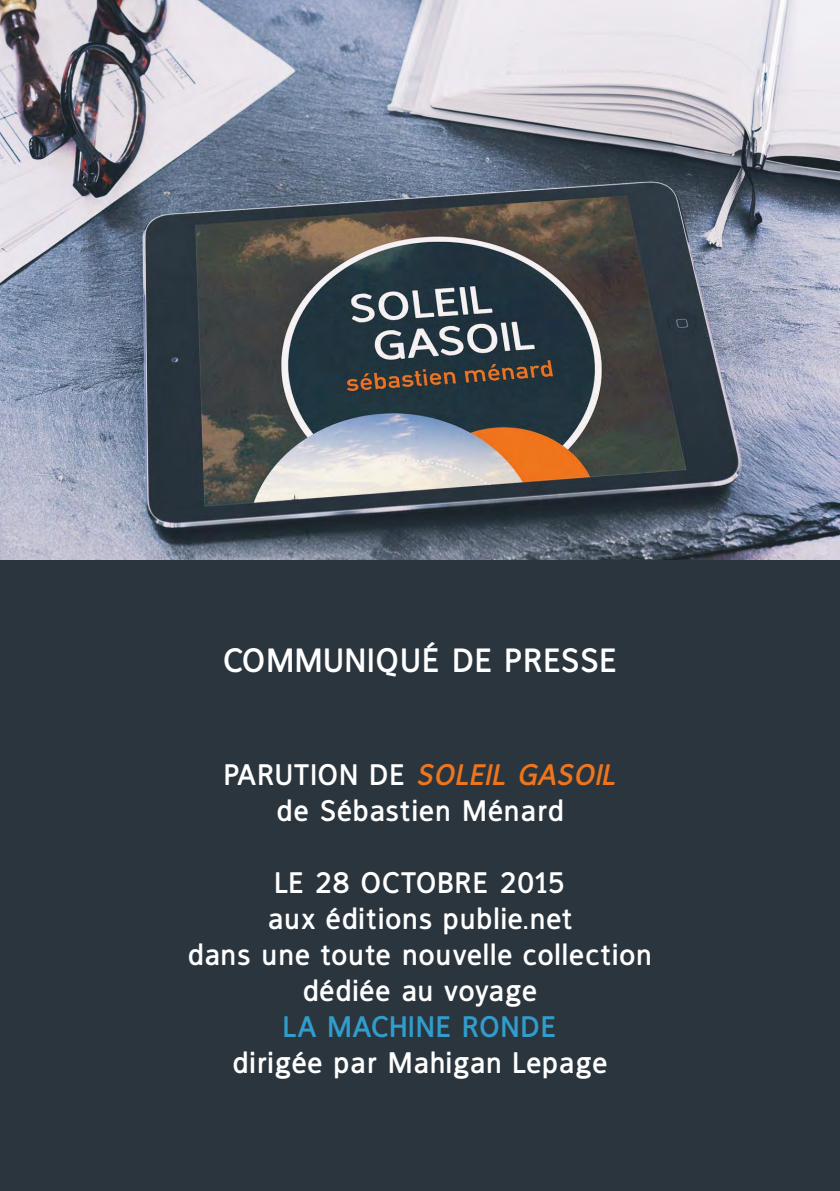
<style>
.page{position:relative;width:840px;height:1191px;background:#fff}
.page>*{position:absolute;margin:0;border:0;box-sizing:border-box;transform-origin:0 0}
.t1{font:700 34px "Fran Klein";letter-spacing:.01em;color:#fff}
.t2{font:700 30px/36px "Fran Klein";letter-spacing:.01em;color:#fff;text-align:center}
.t3{font:700 30px "Fran Klein";letter-spacing:.01em;color:#319dcc}
.s1{font-style:italic;color:#ee751c}
</style>
<div class="page">
<div style="left:0;top:560px;width:839px;height:631px;background:#2b353e"></div>
<img style="left:0;top:0;width:839px;height:560px">
<p class="t1" style="left:222px;top:641px;width:396px">COMMUNIQUÉ DE PRESSE</p>
<p class="t2" style="left:224px;top:756px;width:399px">PA R U T I O N D E <span class="s1">SOLEIL GASOIL </span>de Sébastien Ménard</p>
<p class="t2" style="left:187px;top:864px;width:466px">LE 28 OCTOBRE 2015<br>aux éditions publie.net<br>dans une toute nouvelle collection dédiée au voyage</p>
<p class="t3" style="left:283px;top:1009px;width:275px">LA MACHINE RONDE</p>
<p class="t2" style="left:232px;top:1044px;width:377px">dirigée par Mahigan Lepage</p>
</div>
